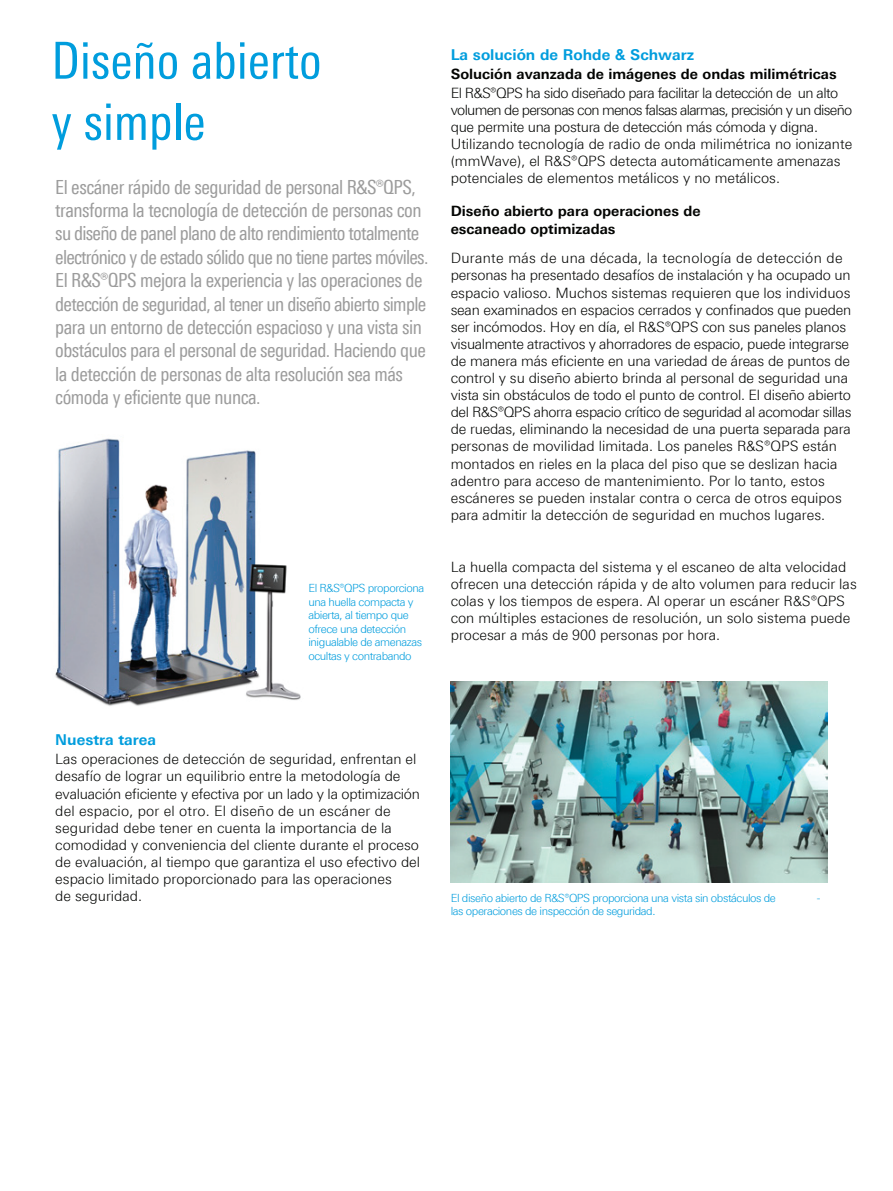
<style>
.page{position:relative;width:893px;height:1191px;background:#fff}
.page>*{position:absolute;margin:0;border:0;box-sizing:border-box;transform-origin:0 0}
.t1{font:51px/61.2px "Linotype Univers 420 Cn";color:#009ddd}
.t2{font:19.5px/23.4px "Linotype Univers 420 Cn";letter-spacing:-.025em;color:#9c9c9c}
.t3{font:700 15px "Linotype Univers 630";color:#009ddd}
.t4{font:300 14.25px/17.1px "Linotype Univers 330";color:#040503}
.t5{font:300 14.25px/17.1px "Linotype Univers 330";letter-spacing:-.025em;color:#040503}
.t6{font:700 14.25px/17.1px "Linotype Univers 630";color:#040503}
.t7{font:300 11.25px/13.5px "Linotype Univers 330";letter-spacing:-.04em;color:#009ddd}
</style>
<div class="page">
<img style="left:55px;top:438px;width:246px;height:268px">
<img style="left:451px;top:681px;width:376px;height:201px">
<h1 class="t1" style="left:51px;top:30px;width:272px">Diseño abierto y simple</h1>
<p class="t3" style="left:451px;top:45px;width:245px">La solución de Rohde &amp; Schwarz</p>
<p class="t6" style="left:451px;top:65px;width:387px">Solución avanzada de imágenes de ondas milimétricas</p>
<p class="t5" style="left:451px;top:84px;width:403px">El R&amp;S®QPS ha sido diseñado para facilitar la detección de un alto volumen de personas con menos falsas alarmas, precisión y un diseño que permite una postura de detección más cómoda y digna.<br>Utilizando tecnología de radio de onda milimétrica no ionizante (mmWave), el R&amp;S®QPS detecta automáticamente amenazas potenciales de elementos metálicos y no metálicos.</p>
<p class="t6" style="left:451px;top:203px;width:251px">Diseño abierto para operaciones de escaneado optimizadas</p>
<p class="t4" style="left:451px;top:249px;width:402px">Durante más de una década, la tecnología de detección de personas ha presentado desafíos de instalación y ha ocupado un espacio valioso. Muchos sistemas requieren que los individuos sean examinados en espacios cerrados y confinados que pueden ser incómodos. Hoy en día, el R&amp;S®QPS con sus paneles planos visualmente atractivos y ahorradores de espacio, puede integrarse de manera más eficiente en una variedad de áreas de puntos de control y su diseño abierto brinda al personal de seguridad una vista sin obstáculos de todo el punto de control. El diseño abierto del R&amp;S®QPS ahorra espacio crítico de seguridad al acomodar sillas de ruedas, eliminando la necesidad de una puerta separada para personas de movilidad limitada. Los paneles R&amp;S®QPS están montados en rieles en la placa del piso que se deslizan hacia adentro para acceso de mantenimiento. Por lo tanto, estos escáneres se pueden instalar contra o cerca de otros equipos para admitir la detección de seguridad en muchos lugares.</p>
<p class="t4" style="left:451px;top:558px;width:408px">La huella compacta del sistema y el escaneo de alta velocidad ofrecen una detección rápida y de alto volumen para reducir las colas y los tiempos de espera. Al operar un escáner R&amp;S®QPS con múltiples estaciones de resolución, un solo sistema puede procesar a más de 900 personas por hora.</p>
<p class="t2" style="left:55px;top:175px;width:375px">El escáner rápido de seguridad de personal R&amp;S®QPS, transforma la tecnología de detección de personas con su diseño de panel plano de alto rendimiento totalmente electrónico y de estado sólido que no tiene partes móviles.<br>El R&amp;S®QPS mejora la experiencia y las operaciones de detección de seguridad, al tener un diseño abierto simple para un entorno de detección espacioso y una vista sin obstáculos para el personal de seguridad. Haciendo que la detección de personas de alta resolución sea más cómoda y eficiente que nunca.</p>
<p class="t7" style="left:308px;top:581px;width:117px">El R&amp;S®QPS proporciona una huella compacta y abierta, al tiempo que ofrece una detección inigualable de amenazas ocultas y contrabando</p>
<p class="t3" style="left:55px;top:731px;width:102px">Nuestra tarea</p>
<p class="t4" style="left:55px;top:750px;width:366px">Las operaciones de detección de seguridad, enfrentan el desafío de lograr un equilibrio entre la metodología de evaluación eficiente y efectiva por un lado y la optimización del espacio, por el otro. El diseño de un escáner de seguridad debe tener en cuenta la importancia de la comodidad y conveniencia del cliente durante el proceso de evaluación, al tiempo que garantiza el uso efectivo del espacio limitado proporcionado para las operaciones<br>de seguridad.</p>
<p class="t7" style="left:451px;top:891px;width:327px">El diseño abierto de R&amp;S®QPS proporciona una vista sin obstáculos de las operaciones de inspección de seguridad.</p>
<p class="t7" style="left:817px;top:891px;width:5px">-</p>
</div>
